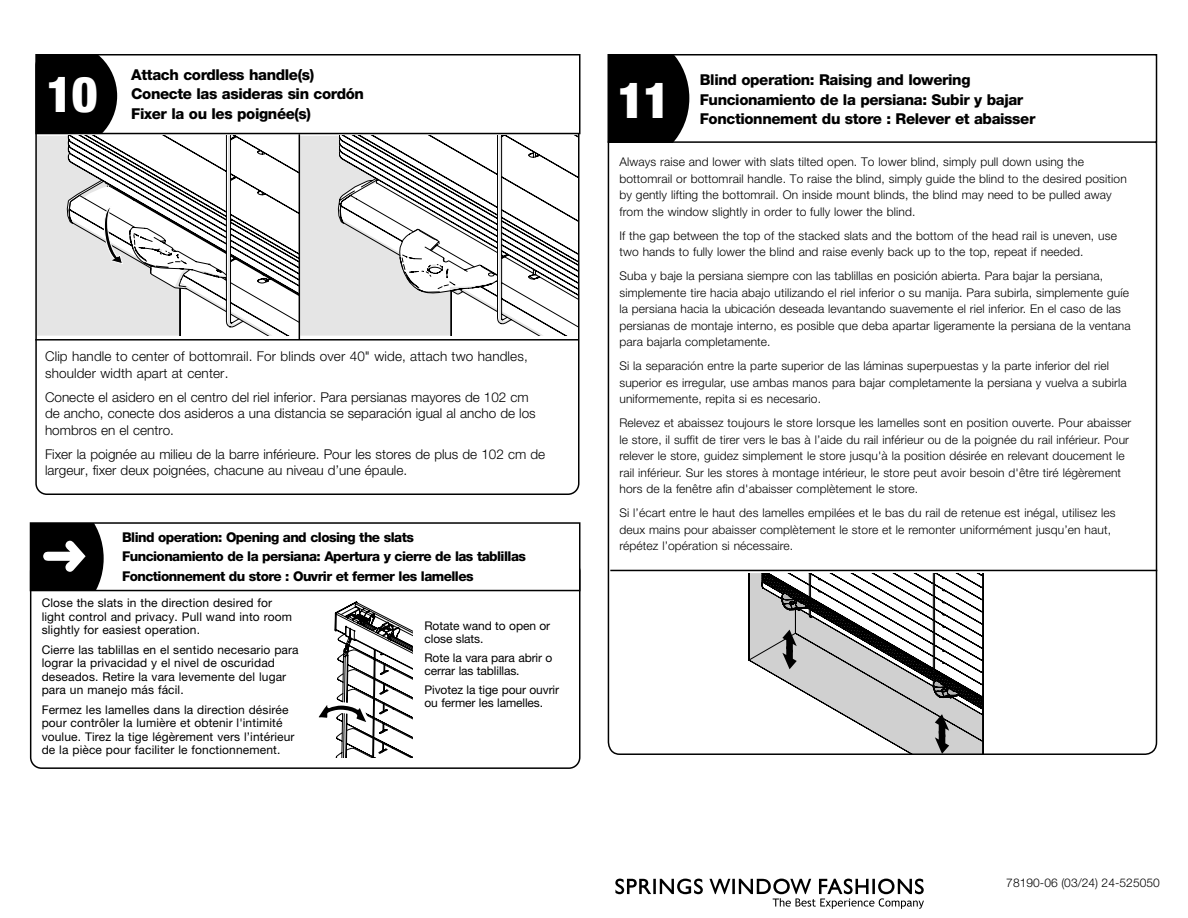
<style>
.page{position:relative;width:1188px;height:918px;background:#fff}
.page>*{position:absolute;margin:0;border:0;box-sizing:border-box;transform-origin:0 0}
.t1{font:900 condensed 49.5px "Helvetica Neue LT Std";color:#fff}
.t2{font:900 condensed 49.5px "Helvetica Neue LT Std";color:#fff}
.t3{font:800 15px "Helvetica Neue LT Std";letter-spacing:-.025em;color:#000}
.t4{font:300 13.5px/16.5px "Helvetica Neue LT Std";color:#000}
.t5{font:800 13.5px "Helvetica Neue LT Std";letter-spacing:-.04em;color:#000}
.t6{font:300 12px/16.5px "Helvetica Neue LT Std";letter-spacing:.01em;color:#000}
.Instruction_English{font:12px/13.5px "Helvetica Neue LT Std";letter-spacing:.01em;color:#000}
.Instruction_Foreign{font:12px/13.2px "Helvetica Neue LT Std";letter-spacing:-.01em;color:#000}
</style>
<div class="page">
<svg style="left:615px;top:879px;width:36px;height:15px"></svg>
<hr style="left:653px;top:879px;width:3px;height:15px;background:#000">
<svg style="left:660px;top:879px;width:43px;height:15px"></svg>
<svg style="left:709px;top:879px;width:21px;height:15px"></svg>
<hr style="left:732px;top:879px;width:3px;height:15px;background:#000">
<svg style="left:739px;top:879px;width:185px;height:30px"></svg>
<div style="left:30px;top:560px;width:550px;height:209px;border:2px solid #000;border-radius:11px"></div>
<div style="left:30px;top:523px;width:550px;height:68px;background:#fff"></div>
<div style="left:30px;top:522px;width:550px;height:69px;border:2px solid #000"></div>
<svg style="left:318px;top:601px;width:94px;height:156px"></svg>
<svg style="left:43px;top:136px;width:256px;height:200px"></svg>
<div style="left:38px;top:57px;width:79px;height:74px;background:#000"></div>
<div style="left:35px;top:54px;width:545px;height:80px;border:2px solid #000"></div>
<hr style="left:35px;top:339px;width:543px;height:2px;background:#000">
<svg style="left:300px;top:136px;width:278px;height:200px"></svg>
<svg style="left:339px;top:136px;width:239px;height:159px"></svg>
<svg style="left:96px;top:205px;width:35px;height:59px"></svg>
<hr style="left:299px;top:134px;width:1px;height:206px;background:#000">
<svg style="left:607px;top:130px;width:551px;height:625px"></svg>
<div style="left:608px;top:55px;width:549px;height:87px;background:#fff"></div>
<div style="left:611px;top:57px;width:78px;height:83px;background:#000"></div>
<div style="left:608px;top:54px;width:549px;height:89px;border:2px solid #000"></div>
<hr style="left:610px;top:570px;width:547px;height:1px;background:#000">
<svg style="left:30px;top:523px;width:74px;height:68px;background:#272727"></svg>
<p class="t1" style="left:47px;top:64px;width:52px">10</p>
<p class="t3" style="left:131px;top:66px;width:184px">Attach cordless handle(s)</p>
<p class="t3" style="left:131px;top:85px;width:234px">Conecte las asideras sin cordón</p>
<p class="t3" style="left:131px;top:105px;width:181px">Fixer la ou les poignée(s)</p>
<p class="t4" style="left:45px;top:348px;width:484px">Clip handle to center of bottomrail. For blinds over 40" wide, attach two handles, shoulder width apart at center.</p>
<p class="t4" style="left:45px;top:389px;width:492px">Conecte el asidero en el centro del riel inferior. Para persianas mayores de 102 cm de ancho, conecte dos asideros a una distancia se separación igual al ancho de los hombros en el centro.</p>
<p class="t4" style="left:45px;top:446px;width:502px">Fixer la poignée au milieu de la barre inférieure. Pour les stores de plus de 102 cm de largeur, fixer deux poignées, chacune au niveau d’une épaule.</p>
<p class="t5" style="left:122px;top:529px;width:293px">Blind operation: Opening and closing the slats</p>
<p class="t5" style="left:122px;top:549px;width:405px">Funcionamiento de la persiana: Apertura y cierre de las tablillas</p>
<p class="t5" style="left:122px;top:568px;width:353px">Fonctionnement du store : Ouvrir et fermer les lamelles</p>
<p class="Instruction_English" style="left:42px;top:596px;width:252px">Close the slats in the direction desired for light control and privacy. Pull wand into room slightly for easiest operation.</p>
<p class="Instruction_English" style="left:42px;top:642px;width:259px">Cierre las tablillas en el sentido necesario para lograr la privacidad y el nivel de oscuridad deseados. Retire la vara levemente del lugar para un manejo más fácil.</p>
<p class="Instruction_English" style="left:42px;top:702px;width:254px">Fermez les lamelles dans la direction désirée pour contrôler la lumière et obtenir l'intimité voulue. Tirez la tige légèrement vers l’intérieur de la pièce pour faciliter le fonctionnement.</p>
<p class="Instruction_Foreign" style="left:425px;top:619px;width:127px">Rotate wand to open or close slats.</p>
<p class="Instruction_Foreign" style="left:425px;top:651px;width:129px">Rote la vara para abrir o cerrar las tablillas.</p>
<p class="Instruction_Foreign" style="left:425px;top:683px;width:136px">Pivotez la tige pour ouvrir ou fermer les lamelles.</p>
<p class="t3" style="left:700px;top:71px;width:272px">Blind operation: Raising and lowering</p>
<p class="t3" style="left:700px;top:90px;width:325px">Funcionamiento de la persiana: Subir y bajar</p>
<p class="t3" style="left:700px;top:110px;width:337px">Fonctionnement du store : Relever et abaisser</p>
<p class="t6" style="left:619px;top:153px;width:509px">Always raise and lower with slats tilted open. To lower blind, simply pull down using the bottomrail or bottomrail handle. To raise the blind, simply guide the blind to the desired position by gently lifting the bottomrail. On inside mount blinds, the blind may need to be pulled away from the window slightly in order to fully lower the blind.</p>
<p class="t6" style="left:619px;top:227px;width:499px">If the gap between the top of the stacked slats and the bottom of the head rail is uneven, use two hands to fully lower the blind and raise evenly back up to the top, repeat if needed.</p>
<p class="t6" style="left:619px;top:267px;width:513px">Suba y baje la persiana siempre con las tablillas en posición abierta. Para bajar la persiana, simplemente tire hacia abajo utilizando el riel inferior o su manija. Para subirla, simplemente guíe la persiana hacia la ubicación deseada levantando suavemente el riel inferior. En el caso de las persianas de montaje interno, es posible que deba apartar ligeramente la persiana de la ventana para bajarla completamente.</p>
<p class="t6" style="left:619px;top:357px;width:509px">Si la separación entre la parte superior de las láminas superpuestas y la parte inferior del riel superior es irregular, use ambas manos para bajar completamente la persiana y vuelva a subirla uniformemente, repita si es necesario.</p>
<p class="t6" style="left:619px;top:414px;width:513px">Relevez et abaissez toujours le store lorsque les lamelles sont en position ouverte. Pour abaisser le store, il suffit de tirer vers le bas à l’aide du rail inférieur ou de la poignée du rail inférieur. Pour relever le store, guidez simplement le store jusqu'à la position désirée en relevant doucement le rail inférieur. Sur les stores à montage intérieur, le store peut avoir besoin d'être tiré légèrement hors de la fenêtre afin d'abaisser complètement le store.</p>
<p class="t6" style="left:619px;top:504px;width:498px">Si l’écart entre le haut des lamelles empilées et le bas du rail de retenue est inégal, utilisez les deux mains pour abaisser complètement le store et le remonter uniformément jusqu’en haut, répétez l’opération si nécessaire.</p>
<p class="t2" style="left:618px;top:68px;width:53px">11</p>
<p class="t6" style="left:1006px;top:874px;width:155px">78190-06 (03/24) 24-525050</p>
</div>
